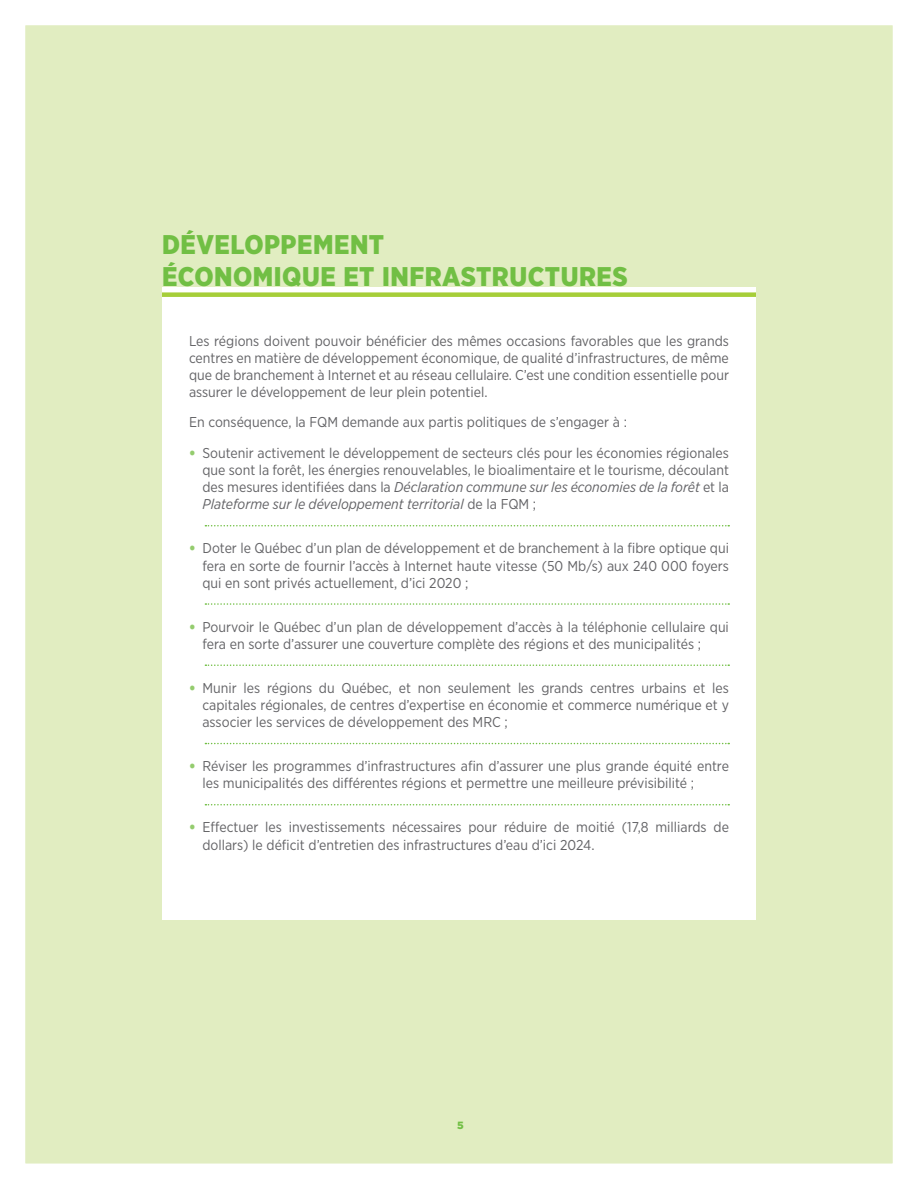
<style>
.page{position:relative;width:918px;height:1188px;background:#fff}
.page>*{position:absolute;margin:0;border:0;box-sizing:border-box;transform-origin:0 0}
.t1{font:900 27px/31.5px "Gotham Narrow";letter-spacing:.02em;color:#71bf44}
.t2{font:14.25px/17.1px "Gotham Narrow";color:#636366;text-align:justify}
.t3{font:900 10.5px "Gotham";color:#71bf44}
.s1{font-weight:900;color:#94cc6e}
.s2{font-style:italic}
</style>
<div class="page">
<div style="left:15px;top:13px;width:888px;height:1163px;background:#e1edc1"></div>
<div style="left:162px;top:287px;width:594px;height:632px;background:#fff"></div>
<svg style="left:205px;top:525px;width:524px;height:1px"></svg>
<svg style="left:205px;top:603px;width:524px;height:2px"></svg>
<svg style="left:205px;top:664px;width:524px;height:2px"></svg>
<svg style="left:205px;top:743px;width:524px;height:1px"></svg>
<svg style="left:205px;top:804px;width:524px;height:1px"></svg>
<div style="left:0;top:0;width:918px;height:1188px;border:25px solid #fff"></div>
<div style="left:162px;top:292px;width:594px;height:5px;background:#a6ce39"></div>
<svg style="left:0;top:0;width:1px;height:1188px"></svg>
<h1 class="t1" style="left:162px;top:229px;width:467px">DÉVELOPPEMENT<br>ÉCONOMIQUE ET INFRASTRUCTURES</h1>
<p class="t2" style="left:189px;top:332px;width:542px">Les régions doivent pouvoir bénéficier des mêmes occasions favorables que les grands centres en matière de développement économique, de qualité d’infrastructures, de même que de branchement à Internet et au réseau cellulaire. C’est une condition essentielle pour assurer le développement de leur plein potentiel.</p>
<p class="t2" style="left:189px;top:414px;width:439px">En conséquence, la FQM demande aux partis politiques de s’engager à :</p>
<p class="t2" style="left:202px;top:444px;width:528px;text-indent:-13px"><span class="s1">•</span> Soutenir activement le développement de secteurs clés pour les économies régionales que sont la forêt, les énergies renouvelables, le bioalimentaire et le tourisme, découlant des mesures identifiées dans la <span class="s2">Déclaration commune sur les économies de la forêt</span> et la <span class="s2">Plateforme sur le développement territorial</span> de la FQM ;</p>
<p class="t2" style="left:202px;top:540px;width:528px;text-indent:-13px"><span class="s1">•</span> Doter le Québec d’un plan de développement et de branchement à la fibre optique qui fera en sorte de fournir l’accès à Internet haute vitesse (50 Mb/s) aux 240 000 foyers qui en sont privés actuellement, d’ici 2020 ;</p>
<p class="t2" style="left:202px;top:618px;width:528px;text-indent:-13px"><span class="s1">•</span> Pourvoir le Québec d’un plan de développement d’accès à la téléphonie cellulaire qui fera en sorte d’assurer une couverture complète des régions et des municipalités ;</p>
<p class="t2" style="left:202px;top:679px;width:528px;text-indent:-13px"><span class="s1">•</span> Munir les régions du Québec, et non seulement les grands centres urbains et les capitales régionales, de centres d’expertise en économie et commerce numérique et y associer les services de développement des MRC ;</p>
<p class="t2" style="left:202px;top:757px;width:528px;text-indent:-13px"><span class="s1">•</span> Réviser les programmes d’infrastructures afin d’assurer une plus grande équité entre les municipalités des différentes régions et permettre une meilleure prévisibilité ;</p>
<p class="t2" style="left:202px;top:819px;width:528px;text-indent:-13px"><span class="s1">•</span> Effectuer les investissements nécessaires pour réduire de moitié (17,8 milliards de dollars) le déficit d’entretien des infrastructures d’eau d’ici 2024.</p>
<p class="t3" style="left:457px;top:1119px;width:8px">5</p>
</div>
